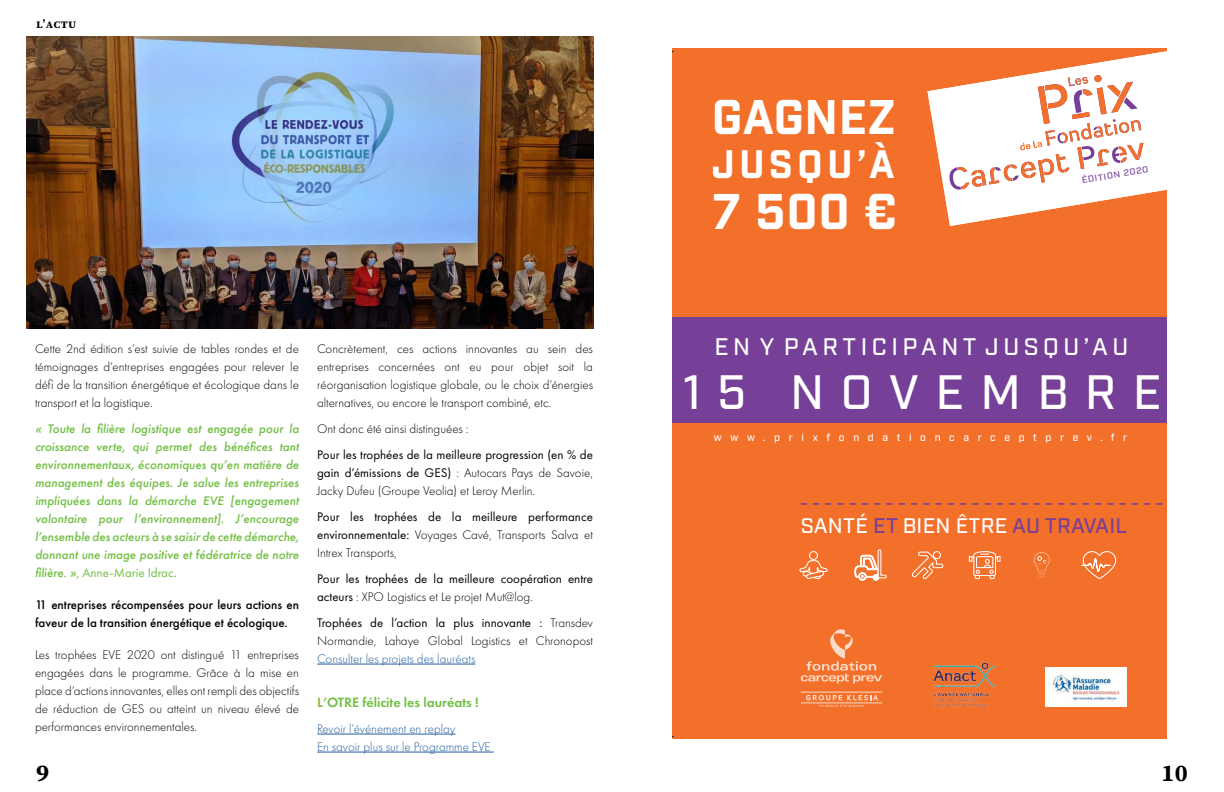
<style>
.page{position:relative;width:1224px;height:792px;background:#fff}
.page>*{position:absolute;margin:0;border:0;box-sizing:border-box;transform-origin:0 0}
.t1{font:48.7px "Industry Inc Base";color:#fff}
.t2{font:500 48.2px "Industry";letter-spacing:.34em;color:#fff}
.t3{font:47.2px "Industry Inc Base";letter-spacing:.01em;color:#fff}
.t4{font:38.6px "Industry Inc Base";letter-spacing:.12em;color:#fff}
.t5{font:500 24px "Industry";letter-spacing:.19em;color:#fff}
.t6{font:700 24px "Source Serif Pro";color:#000}
.t7{font:500 21.1px "Industry";letter-spacing:.01em;color:#fff}
.t8{font:600 14px "Futura PT";color:#72bf44}
.t9{font:300 13px/18px "Futura PT";color:#000;text-align:justify}
.t10{font:italic 500 13px/18px "Futura PT";color:#72bf44;text-align:justify}
.t11{font:13px/18px "Futura PT";color:#000;text-align:justify}
.t12{font:500 13px/18px "Futura PT";color:#000}
.t13{font:300 13px/18px "Futura PT";color:#215e9e}
.t14{font:700 12px "Source Serif Pro";color:#000}
.t15{font:500 10.4px "Industry";letter-spacing:.83em;color:#fff}
.t16{font:500 8.7px "Industry";color:#763f98;scale:1.07 1}
.s1{font-weight:400;font-style:normal}
.s2{font-weight:300}
.s3{font-weight:400}
.s4{color:#8cba3f}
.s5{color:#763f98}
</style>
<div class="page">
<img style="left:27px;top:37px;width:566px;height:291px">
<hr style="left:317px;top:664px;width:158px;height:1px;background:#215e9e">
<hr style="left:317px;top:734px;width:138px;height:1px;background:#215e9e">
<hr style="left:317px;top:752px;width:177px;height:1px;background:#215e9e">
<div style="left:672px;top:48px;width:495px;height:691px;background:#f3702b"></div>
<div style="left:672px;top:318px;width:495px;height:105px;background:#763f98"></div>
<svg style="left:927px;top:52px;width:240px;height:174px"></svg>
<svg style="left:948px;top:75px;width:195px;height:115px;background:#f8e4de"></svg>
<svg style="left:806px;top:695px;width:72px;height:12px"></svg>
<hr style="left:801px;top:692px;width:81px;height:1px;background:#fff">
<hr style="left:801px;top:703px;width:81px;height:1px;background:#fff">
<svg style="left:801px;top:629px;width:81px;height:55px"></svg>
<svg style="left:801px;top:503px;width:362px;height:2px"></svg>
<svg style="left:968px;top:551px;width:33px;height:29px"></svg>
<svg style="left:1081px;top:551px;width:36px;height:29px"></svg>
<svg style="left:799px;top:551px;width:29px;height:29px"></svg>
<svg style="left:855px;top:549px;width:32px;height:31px"></svg>
<svg style="left:1034px;top:551px;width:16px;height:27px"></svg>
<svg style="left:911px;top:551px;width:33px;height:28px"></svg>
<img style="left:1046px;top:667px;width:81px;height:40px">
<img style="left:933px;top:662px;width:63px;height:46px">
<p class="t14" style="left:36px;top:16px;width:42px">l’actu</p>
<p class="t9" style="left:35px;top:340px;width:266px">Cette 2nd édition s’est suivie de tables rondes et de témoignages d’entreprises engagées pour relever le défi de la transition énergétique et écologique dans le transport et la logistique.</p>
<p class="t10" style="left:35px;top:420px;width:266px">« Toute la filière logistique est engagée pour la croissance verte, qui permet des bénéfices tant environnementaux, économiques qu’en matière de management des équipes. Je salue les entreprises impliquées dans la démarche EVE [engagement volontaire pour l’environnement]. J’encourage l’ensemble des acteurs à se saisir de cette démarche, donnant une image positive et fédératrice de notre filière. »<span class="s1">, Anne-Marie Idrac</span>.</p>
<p class="t12" style="left:35px;top:595px;width:266px">11 entreprises récompensées pour leurs actions en faveur de la transition énergétique et écologique.</p>
<p class="t9" style="left:35px;top:646px;width:266px">Les trophées EVE 2020 ont distingué 11 entreprises engagées dans le programme. Grâce à la mise en place d’actions innovantes, elles ont rempli des objectifs de réduction de GES ou atteint un niveau élevé de performances environnementales.</p>
<p class="t9" style="left:317px;top:340px;width:277px">Concrètement, ces actions innovantes au sein des entreprises concernées ont eu pour objet soit la réorganisation logistique globale, ou le choix d’énergies alternatives, ou encore le transport combiné, etc.</p>
<p class="t9" style="left:317px;top:420px;width:153px">Ont donc été ainsi distinguées :</p>
<p class="t11" style="left:317px;top:445px;width:277px">Pour les trophées de la meilleure progression (en % de gain d’émissions de GES) <span class="s2">: Autocars Pays de Savoie, Jacky Dufeu (Groupe Veolia) et Leroy Merlin.</span></p>
<p class="t11" style="left:317px;top:507px;width:277px">Pour les trophées de la meilleure performance environnementale: <span class="s2">Voyages Cavé, Transports Salva et Intrex Transports,</span></p>
<p class="t11" style="left:317px;top:569px;width:277px">Pour les trophées de la meilleure coopération entre acteurs <span class="s2">: XPO Logistics et Le projet Mut@log.</span></p>
<p class="t9" style="left:317px;top:614px;width:277px"><span class="s3">Trophées de l’action la plus innovante :</span> Transdev<br>Normandie, Lahaye Global Logistics et Chronopost</p>
<p class="t13" style="left:317px;top:650px;width:160px">Consulter les projets des lauréats</p>
<p class="t8" style="left:317px;top:693px;width:163px"><span class="s4">L’</span>OTRE félicite les lauréats !</p>
<p class="t13" style="left:317px;top:720px;width:175px">Revoir l’événement en replay<br>En savoir plus sur le Programme EVE</p>
<h3 class="t3" style="left:712px;top:88px;width:185px">GAGNEZ</h3>
<h3 class="t4" style="left:712px;top:141px;width:184px">JUSQU’à</h3>
<h1 class="t1" style="left:712px;top:182px;width:187px">7 500 €</h1>
<p class="t16" style="left:1081px;top:175px;width:64px;rotate:-9deg">ÉDITION 2020</p>
<h3 class="t5" style="left:714px;top:332px;width:415px">EN Y PARTICIPANT JUSQU’AU</h3>
<h2 class="t2" style="left:683px;top:364px;width:480px">15 NOVEMBRE</h2>
<p class="t15" style="left:714px;top:432px;width:415px">www.prixfondationcarceptprev.fr</p>
<h3 class="t7" style="left:801px;top:513px;width:328px">SANTÉ <span class="s5">ET</span> BIEN ÊTRE <span class="s5">AU TRAVAIL</span></h3>
<h3 class="t6" style="left:36px;top:756px;width:15px">9</h3>
<h3 class="t6" style="left:1161px;top:756px;width:28px">10</h3>
</div>
